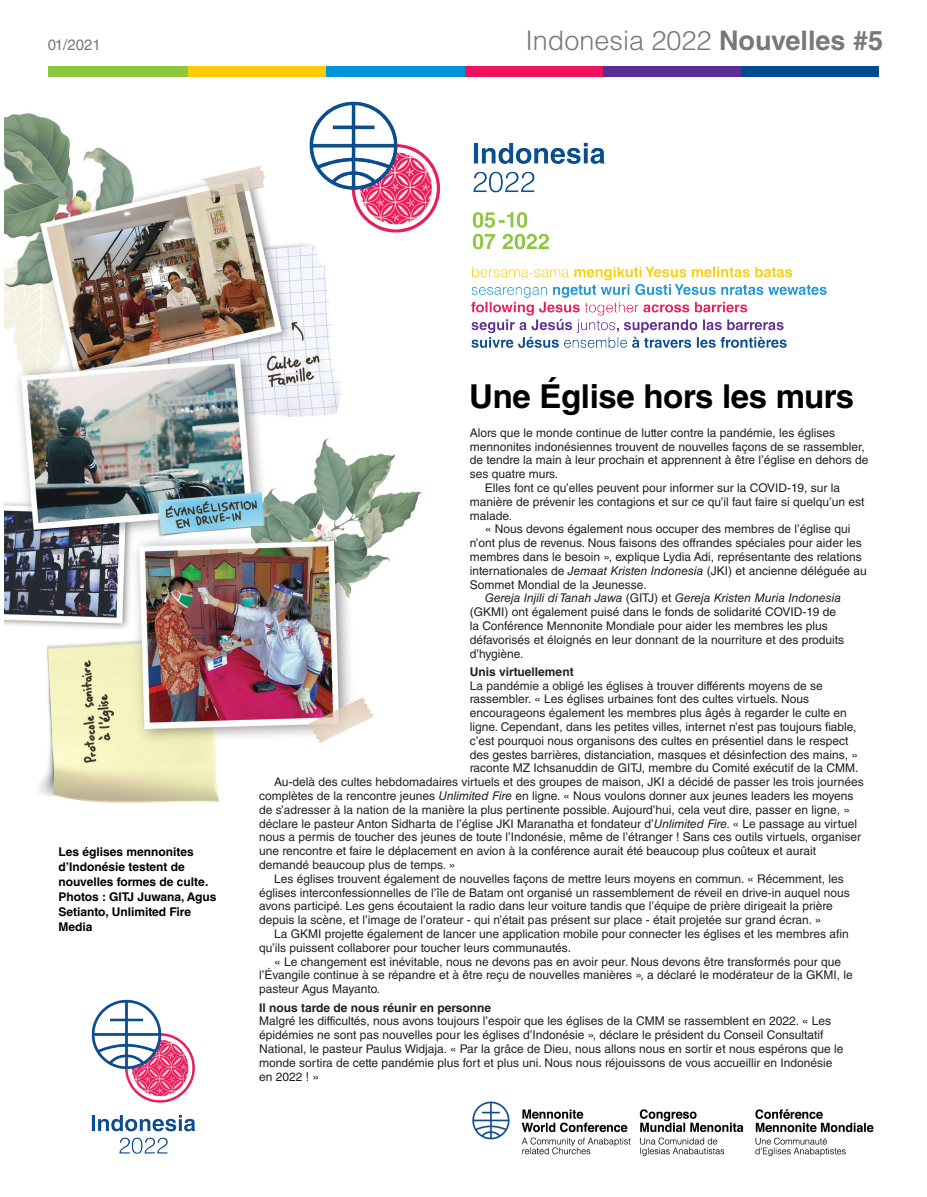
<style>
.page{position:relative;width:927px;height:1197px;background:#fff}
.page>*{position:absolute;margin:0;border:0;box-sizing:border-box;transform-origin:0 0}
.t1{font:700 33px "Helvetica LT Std";letter-spacing:-.01em;color:#000}
.t2{font:300 27px "Helvetica LT Std";color:#76787b}
.t3{font:15px "Helvetica LT Std";color:#76787b}
.t4{font:12px/13.8px "Helvetica LT Std";color:#231f20}
.t5{font:700 12px/15px "Helvetica LT Std";color:#000}
.t6{font:700 12px "Helvetica LT Std";color:#231f20}
.s1{font-weight:700}
.s2{font-style:italic}
</style>
<div class="page">
<img style="left:4px;top:76px;width:834px;height:727px">
<div style="left:740px;top:66px;width:139px;height:10px;background:#004a90"></div>
<div style="left:601px;top:66px;width:140px;height:10px;background:#5c2d91"></div>
<div style="left:463px;top:66px;width:140px;height:10px;background:#ed145b"></div>
<div style="left:325px;top:66px;width:139px;height:10px;background:#0095da"></div>
<div style="left:186px;top:66px;width:140px;height:10px;background:#ffcb04"></div>
<div style="left:48px;top:66px;width:140px;height:10px;background:#8dc73f"></div>
<img style="left:285px;top:90px;width:553px;height:283px">
<img style="left:472px;top:1101px;width:402px;height:56px">
<img style="left:91px;top:999px;width:105px;height:155px">
<p class="t3" style="left:48px;top:36px;width:55px">01/2021</p>
<p class="t2" style="left:525px;top:23px;width:359px">Indonesia 2022 <span class="s1">Nouvelles #5</span></p>
<p class="t5" style="left:58px;top:844px;width:151px">Les églises mennonites d’Indonésie testent de nouvelles formes de culte.</p>
<p class="t5" style="left:58px;top:889px;width:160px">Photos : GITJ Juwana, Agus<br>Setianto, Unlimited Fire<br>Media</p>
<p class="t1" style="left:469px;top:376px;width:387px">Une Église hors les murs</p>
<p class="t4" style="left:470px;top:426px;width:400px">Alors que le monde continue de lutter contre la pandémie, les églises mennonites indonésiennes trouvent de nouvelles façons de se rassembler, de tendre la main à leur prochain et apprennent à être l’église en dehors de ses quatre murs.</p>
<p class="t4" style="left:470px;top:481px;width:396px;text-indent:15px">Elles font ce qu’elles peuvent pour informer sur la COVID-19, sur la manière de prévenir les contagions et sur ce qu’il faut faire si quelqu’un est malade.</p>
<p class="t4" style="left:470px;top:522px;width:399px;text-indent:15px">« Nous devons également nous occuper des membres de l’église qui n’ont plus de revenus. Nous faisons des offrandes spéciales pour aider les membres dans le besoin », explique Lydia Adi, représentante des relations internationales de <span class="s2">Jemaat Kristen Indonesia</span> (JKI) et ancienne déléguée au Sommet Mondial de la Jeunesse.</p>
<p class="t4" style="left:470px;top:591px;width:376px;text-indent:15px"><span class="s2">Gereja Injili di Tanah Jawa</span> (GITJ) et <span class="s2">Gereja Kristen Muria Indonesia </span>(GKMI) ont également puisé dans le fonds de solidarité COVID-19 de la Conférence Mennonite Mondiale pour aider les membres les plus défavorisés et éloignés en leur donnant de la nourriture et des produits d’hygiène.</p>
<p class="t6" style="left:470px;top:664px;width:105px">Unis virtuellement</p>
<p class="t4" style="left:470px;top:678px;width:390px">La pandémie a obligé les églises à trouver différents moyens de se rassembler. « Les églises urbaines font des cultes virtuels. Nous encourageons également les membres plus âgés à regarder le culte en ligne. Cependant, dans les petites villes, internet n’est pas toujours fiable, c’est pourquoi nous organisons des cultes en présentiel dans le respect des gestes barrières, distanciation, masques et désinfection des mains, » raconte MZ Ichsanuddin de GITJ, membre du Comité exécutif de la CMM.</p>
<p class="t4" style="left:259px;top:775px;width:606px;text-indent:15px">Au-delà des cultes hebdomadaires virtuels et des groupes de maison, JKI a décidé de passer les trois journées complètes de la rencontre jeunes <span class="s2">Unlimited Fire</span> en ligne. « Nous voulons donner aux jeunes leaders les moyens de s’adresser à la nation de la manière la plus pertinente possible. Aujourd’hui, cela veut dire, passer en ligne, » déclare le pasteur Anton Sidharta de l’église JKI Maranatha et fondateur d’<span class="s2">Unlimited Fire.</span> « Le passage au virtuel nous a permis de toucher des jeunes de toute l’Indonésie, même de l’étranger ! Sans ces outils virtuels, organiser une rencontre et faire le déplacement en avion à la conférence aurait été beaucoup plus coûteux et aurait demandé beaucoup plus de temps. »</p>
<p class="t4" style="left:259px;top:872px;width:592px;text-indent:15px">Les églises trouvent également de nouvelles façons de mettre leurs moyens en commun. « Récemment, les églises interconfessionnelles de l’île de Batam ont organisé un rassemblement de réveil en drive-in auquel nous avons participé. Les gens écoutaient la radio dans leur voiture tandis que l’équipe de prière dirigeait la prière depuis la scène, et l’image de l’orateur - qui n’était pas présent sur place - était projetée sur grand écran. »</p>
<p class="t4" style="left:259px;top:927px;width:591px;text-indent:15px">La GKMI projette également de lancer une application mobile pour connecter les églises et les membres afin qu’ils puissent collaborer pour toucher leurs communautés.</p>
<p class="t4" style="left:259px;top:954px;width:595px;text-indent:15px">« Le changement est inévitable, nous ne devons pas en avoir peur. Nous devons être transformés pour que l’Évangile continue à se répandre et à être reçu de nouvelles manières », a déclaré le modérateur de la GKMI, le pasteur Agus Mayanto.</p>
<p class="t6" style="left:259px;top:1000px;width:234px">Il nous tarde de nous réunir en personne</p>
<p class="t4" style="left:259px;top:1014px;width:586px">Malgré les difficultés, nous avons toujours l’espoir que les églises de la CMM se rassemblent en 2022. « Les épidémies ne sont pas nouvelles pour les églises d’Indonésie », déclare le président du Conseil Consultatif National, le pasteur Paulus Widjaja. « Par la grâce de Dieu, nous allons nous en sortir et nous espérons que le monde sortira de cette pandémie plus fort et plus uni. Nous nous réjouissons de vous accueillir en Indonésie en 2022 ! »</p>
</div>
